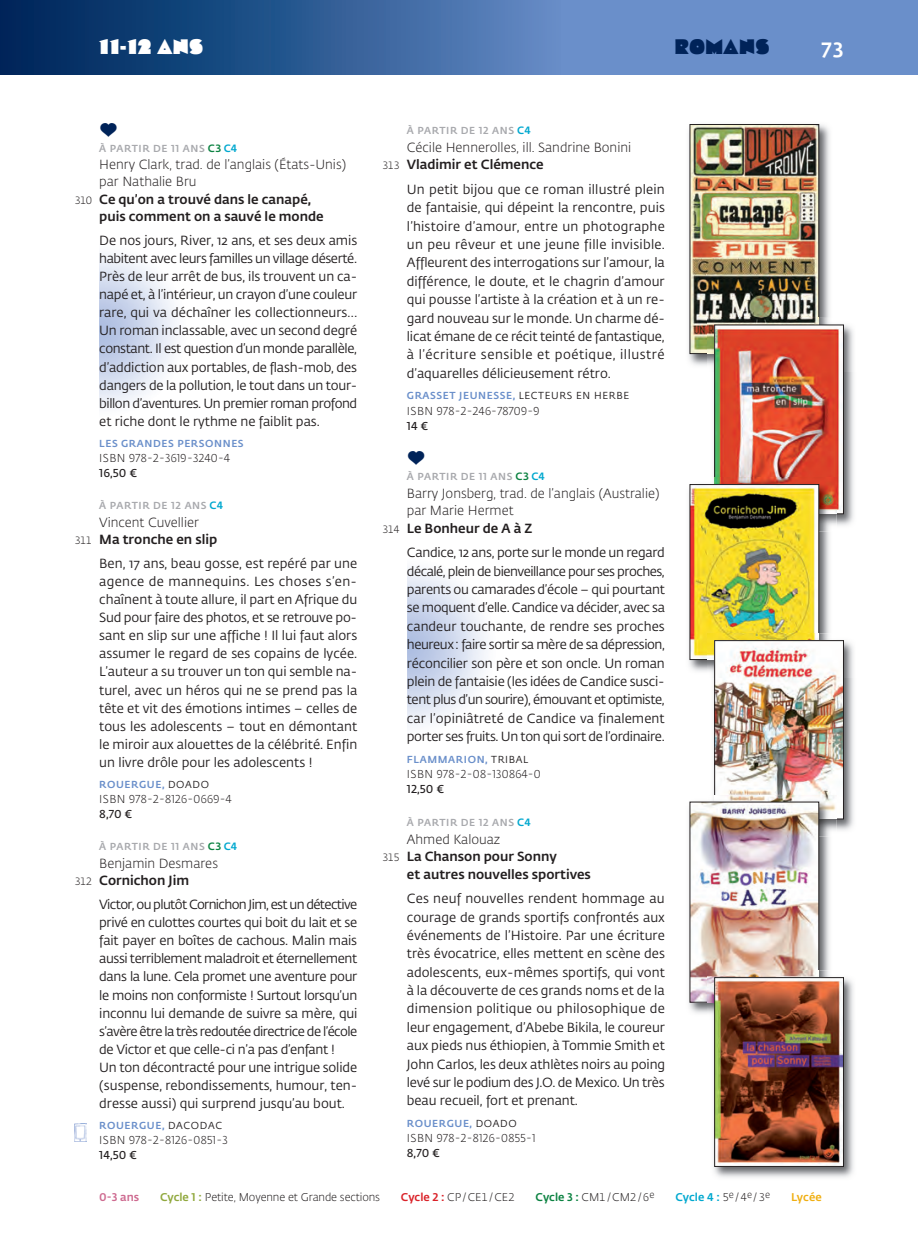
<style>
.page{position:relative;width:918px;height:1241px;background:#fff}
.page>*{position:absolute;margin:0;border:0;box-sizing:border-box;transform-origin:0 0}
.t1{font:21px "Cooter Deuce";letter-spacing:.05em;color:#fff}
.t2{font:21px "Cooter Deuce";letter-spacing:.03em;color:#002359}
.t3{font:500 21px "Fedra Sans Pro";color:#fff}
.t4{font:14px "RLPE";color:#002359}
.t5{font:13.12px/18px "Fedra Sans Pro";letter-spacing:-.02em;color:#231f20;text-align:justify}
.t6{font:300 13.12px/17.5px "Fedra Sans Pro";color:#231f20}
.t7{font:500 13.12px "Fedra Sans Pro";color:#231f20}
.t8{font:300 11.38px "Fedra Sans Pro";letter-spacing:.035em;color:#231f20}
.t9{font:600 11.38px "Fedra Sans Pro";color:#231f20}
.t10{font:300 11.2px "Fedra Sans Pro";letter-spacing:-.01em;color:#231f20}
.t11{font:500 11.2px "Fedra Sans Pro";color:#00a8cf}
.t12{font:500 11.2px "Fedra Sans Pro";color:#ce6a90}
.t13{font:500 11.2px "Fedra Sans Pro";color:#f0af13}
.t14{font:500 10.15px "Fedra Sans Pro";letter-spacing:.06em;color:#6a8fca}
.t15{font:500 10.15px "Fedra Sans Pro";letter-spacing:.06em;color:#a8a9ad}
.s1{font-size:10.5px;color:#0b8241}
.s2{font-size:10.5px;color:#00a8cf}
.s3{font-weight:300;font-size:10.5px}
.s4{font-size:10.5px}
.s5{font-weight:500}
.s6{font-weight:400;color:#231f20}
.s7{font-weight:500;color:#90a83d}
.s8{font-weight:500;color:#da2128}
.s9{font-weight:500;color:#0b8241}
.s10{font-weight:300;color:#231f20}
</style>
<div class="page">
<div style="left:561px;top:0;width:357px;height:74px;background:#6a8fca"></div>
<div style="left:0;top:0;width:561px;height:74px;background:linear-gradient(to right,#002256,#618ac5)"></div>
<img style="left:688px;top:124px;width:142px;height:242px">
<img style="left:692px;top:126px;width:125px;height:225px">
<div style="left:690px;top:124px;width:129px;height:229px;border:1px solid #231f20"></div>
<img style="left:707px;top:318px;width:147px;height:208px">
<img style="left:716px;top:327px;width:125px;height:185px">
<div style="left:714px;top:325px;width:129px;height:189px;border:1px solid #231f20"></div>
<img style="left:689px;top:484px;width:18px;height:188px">
<img style="left:707px;top:477px;width:129px;height:156px">
<img style="left:714px;top:477px;width:122px;height:36px">
<img style="left:715px;top:513px;width:121px;height:1px">
<img style="left:692px;top:486px;width:125px;height:171px">
<img style="left:707px;top:633px;width:147px;height:198px">
<img style="left:707px;top:633px;width:111px;height:26px">
<img style="left:716px;top:642px;width:125px;height:175px">
<div style="left:714px;top:640px;width:129px;height:179px;border:1px solid #231f20"></div>
<img style="left:689px;top:801px;width:18px;height:213px">
<img style="left:707px;top:795px;width:129px;height:175px">
<img style="left:714px;top:818px;width:122px;height:1px">
<img style="left:692px;top:803px;width:125px;height:197px">
<img style="left:707px;top:970px;width:147px;height:208px">
<img style="left:707px;top:970px;width:111px;height:31px">
<img style="left:716px;top:979px;width:125px;height:185px">
<div style="left:714px;top:977px;width:129px;height:189px;border:1px solid #231f20"></div>
<img style="left:74px;top:1123px;width:13px;height:18px">
<h1 class="t1" style="left:99px;top:37px;width:105px">11-12 ANS</h1>
<h1 class="t2" style="left:675px;top:37px;width:96px">ROMANS</h1>
<p class="t4" style="left:99px;top:121px;width:20px">a</p>
<p class="t15" style="left:99px;top:144px;width:139px">À partir de 11 ans <span class="s1">C3</span> <span class="s2">C4</span></p>
<p class="t6" style="left:99px;top:157px;width:248px">Henry Clark, trad. de l’anglais (États-Unis)</p>
<p class="t6" style="left:99px;top:174px;width:99px">par Nathalie Bru</p>
<p class="t7" style="left:74px;top:194px;width:238px"><span class="s3">310</span> Ce qu’on a trouvé dans le canapé,</p>
<p class="t7" style="left:99px;top:211px;width:226px">puis comment on a sauvé le monde</p>
<p class="t5" style="left:99px;top:233px;width:259px">De nos jours, River, 12 ans, et ses deux amis habitent avec leurs familles un village déserté.<br>Près de leur arrêt de bus, ils trouvent un ca&shy;napé et, à l’intérieur, un crayon d’une couleur rare, qui va déchaîner les collectionneurs… Un roman inclassable, avec un second degré constant. Il est question d’un monde parallèle, d’addiction aux portables, de flash-mob, des dangers de la pollution, le tout dans un tour&shy;billon d’aventures. Un premier roman profond et riche dont le rythme ne faiblit pas.</p>
<p class="t14" style="left:99px;top:439px;width:146px">Les Grandes personnes</p>
<p class="t8" style="left:99px;top:453px;width:132px">ISBN 978-2-3619-3240-4</p>
<p class="t9" style="left:99px;top:468px;width:39px">16,50 €</p>
<p class="t15" style="left:99px;top:501px;width:125px">À partir de 12 ans <span class="s2">C4</span></p>
<p class="t6" style="left:74px;top:514px;width:144px;text-align:center">Vincent Cuvellier<br><span class="s4">311</span> <span class="s5">Ma tronche en slip</span></p>
<p class="t5" style="left:99px;top:555px;width:259px">Ben, 17 ans, beau gosse, est repéré par une agence de mannequins. Les choses s’en&shy;chaînent à toute allure, il part en Afrique du Sud pour faire des photos, et se retrouve po&shy;sant en slip sur une affiche ! Il lui faut alors assumer le regard de ses copains de lycée.<br>L’auteur a su trouver un ton qui semble na&shy;turel, avec un héros qui ne se prend pas la tête et vit des émotions intimes – celles de tous les adolescents – tout en démontant le miroir aux alouettes de la célébrité. Enfin un livre drôle pour les adolescents !</p>
<p class="t14" style="left:99px;top:780px;width:111px">roUerGUe, <span class="s6">DOADO</span></p>
<p class="t8" style="left:99px;top:794px;width:134px">ISBN 978-2-8126-0669-4</p>
<p class="t9" style="left:99px;top:809px;width:35px">8,70 €</p>
<p class="t15" style="left:99px;top:842px;width:139px">À partir de 11 ans <span class="s1">C3</span> <span class="s2">C4</span></p>
<p class="t6" style="left:74px;top:855px;width:145px;text-indent:25px">Benjamin Desmares<br><span class="s4">312</span> <span class="s5">Cornichon Jim</span></p>
<p class="t5" style="left:99px;top:896px;width:260px;text-align:left">Victor, ou plutôt Cornichon Jim, est un détective privé en culottes courtes qui boit du lait et se fait payer en boîtes de cachous. Malin mais aussi terriblement maladroit et éternellement dans la lune. Cela promet une aventure pour le moins non conformiste ! Surtout lorsqu’un inconnu lui demande de suivre sa mère, qui s’avère être la très redoutée directrice de l’école de Victor et que celle-ci n’a pas d’enfant !<br>Un ton décontracté pour une intrigue solide (suspense, rebondissements, humour, ten&shy;dresse aussi) qui surprend jusqu’au bout.</p>
<p class="t14" style="left:99px;top:1121px;width:124px">roUerGUe, <span class="s6">DACODAC</span></p>
<p class="t8" style="left:99px;top:1135px;width:130px">ISBN 978-2-8126-0851-3</p>
<p class="t9" style="left:99px;top:1150px;width:39px">14,50 €</p>
<p class="t15" style="left:407px;top:127px;width:125px">À partir de 12 ans <span class="s2">C4</span></p>
<p class="t6" style="left:382px;top:139px;width:251px;text-indent:25px">Cécile Hennerolles, ill. Sandrine Bonini<br><span class="s4">313</span> <span class="s5">Vladimir et Clémence</span></p>
<p class="t5" style="left:407px;top:181px;width:260px">Un petit bijou que ce roman illustré plein de fantaisie, qui dépeint la rencontre, puis l’histoire d’amour, entre un photographe un peu rêveur et une jeune fille invisible.<br>Affleurent des interrogations sur l’amour, la différence, le doute, et le chagrin d’amour qui pousse l’artiste à la création et à un re&shy;gard nouveau sur le monde. Un charme dé&shy;licat émane de ce récit teinté de fantastique, à l’écriture sensible et poétique, illustré d’aquarelles délicieusement rétro.</p>
<p class="t14" style="left:407px;top:391px;width:224px">Grasset JeUnesse, <span class="s6">LECTEURS EN HERBE</span></p>
<p class="t8" style="left:407px;top:406px;width:134px">ISBN 978-2-246-78709-9</p>
<p class="t9" style="left:407px;top:421px;width:23px">14 €</p>
<p class="t4" style="left:407px;top:449px;width:20px">a</p>
<p class="t15" style="left:407px;top:472px;width:139px">À partir de 11 ans <span class="s1">C3</span> <span class="s2">C4</span></p>
<p class="t6" style="left:407px;top:485px;width:254px">Barry Jonsberg, trad. de l’anglais (Australie)</p>
<p class="t6" style="left:407px;top:503px;width:108px">par Marie Hermet</p>
<p class="t7" style="left:382px;top:522px;width:152px"><span class="s3">314</span> Le Bonheur de a à Z</p>
<p class="t5" style="left:407px;top:544px;width:260px">Candice, 12 ans, porte sur le monde un regard décalé, plein de bienveillance pour ses proches, parents ou camarades d’école – qui pourtant se moquent d’elle. Candice va décider, avec sa candeur touchante, de rendre ses proches heureux : faire sortir sa mère de sa dépression, réconcilier son père et son oncle. Un roman plein de fantaisie (les idées de Candice susci&shy;tent plus d’un sourire), émouvant et optimiste, car l’opiniâtreté de Candice va finalement porter ses fruits. Un ton qui sort de l’ordinaire.</p>
<p class="t14" style="left:407px;top:754px;width:123px">FLaMMarion, <span class="s6">TRIBAL</span></p>
<p class="t8" style="left:407px;top:769px;width:135px">ISBN 978-2-08-130864-0</p>
<p class="t9" style="left:407px;top:784px;width:39px">12,50 €</p>
<p class="t15" style="left:407px;top:818px;width:125px">À partir de 12 ans <span class="s2">C4</span></p>
<p class="t6" style="left:407px;top:831px;width:95px">Ahmed Kalouaz</p>
<p class="t7" style="left:382px;top:851px;width:176px"><span class="s3">315</span> La Chanson pour sonny</p>
<p class="t7" style="left:407px;top:868px;width:186px">et autres nouvelles sportives</p>
<p class="t5" style="left:407px;top:890px;width:260px">Ces neuf nouvelles rendent hommage au courage de grands sportifs confrontés aux événements de l’Histoire. Par une écriture très évocatrice, elles mettent en scène des adolescents, eux-mêmes sportifs, qui vont à la découverte de ces grands noms et de la dimension politique ou philosophique de leur engagement, d’Abebe Bikila, le coureur aux pieds nus éthiopien, à Tommie Smith et John Carlos, les deux athlètes noirs au poing levé sur le podium des J.O. de Mexico. Un très beau recueil, fort et prenant.</p>
<p class="t14" style="left:407px;top:1118px;width:111px">roUerGUe, <span class="s6">DOADO</span></p>
<p class="t8" style="left:407px;top:1133px;width:130px">ISBN 978-2-8126-0855-1</p>
<p class="t9" style="left:407px;top:1148px;width:35px">8,70 €</p>
<h1 class="t3" style="left:821px;top:38px;width:24px">73</h1>
<p class="t12" style="left:99px;top:1192px;width:41px">0-3 ans</p>
<p class="t10" style="left:160px;top:1192px;width:221px"><span class="s7">Cycle 1 :</span> Petite, Moyenne et Grande sections</p>
<p class="t10" style="left:401px;top:1192px;width:115px"><span class="s8">Cycle 2 :</span> CP/CE1/CE2</p>
<p class="t10" style="left:535px;top:1192px;width:120px"><span class="s9">Cycle 3 :</span> CM1/CM2/6<sup>e</sup></p>
<p class="t11" style="left:675px;top:1192px;width:96px">Cycle 4 : <span class="s10">5</span><sup>e</sup><span class="s10">/4</span><sup>e</sup><span class="s10">/3</span><sup>e</sup></p>
<p class="t13" style="left:791px;top:1192px;width:32px">Lycée</p>
</div>
